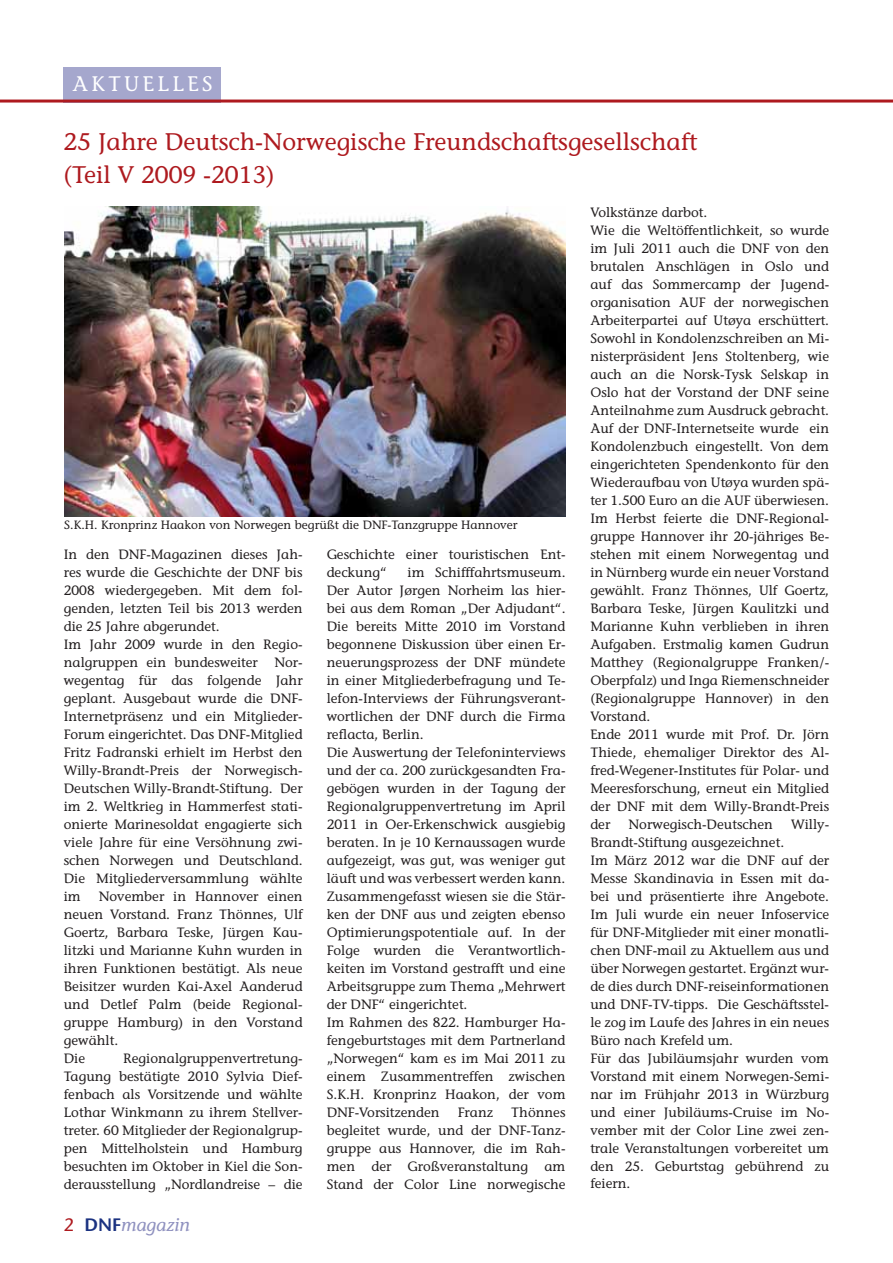
<style>
.page{position:relative;width:893px;height:1263px;background:#fff}
.page>*{position:absolute;margin:0;border:0;box-sizing:border-box;transform-origin:0 0}
.t1{font:24px/33px "Stone Informal";color:#ae1a1f}
.t2{font:21px "Stone Informal";letter-spacing:.16em;color:#fff}
.t3{font:italic 18px "Stone Informal";color:#8f91bf}
.t4{font:13.5px/18px "Stone Informal";color:#231f20}
.t5{font:12px "Stone Informal";color:#231f20}
.s1{font-family:"Stone Sans";font-style:normal;color:#ae1a1f}
.s2{font-family:"Stone Sans";font-weight:600;font-style:normal;color:#1b3281}
</style>
<div class="page">
<div style="left:64px;top:67px;width:157px;height:36px;background:#a5a7cd"></div>
<hr style="left:0;top:100px;width:893px;height:3px;background:#ae1a1f">
<img style="left:64px;top:206px;width:502px;height:311px">
<h2 class="t2" style="left:73px;top:75px;width:142px">AKTUELLES</h2>
<h1 class="t1" style="left:64px;top:128px;width:635px">25 Jahre Deutsch-Norwegische Freundschaftsgesellschaft (Teil V 2009 -2013)</h1>
<p class="t5" style="left:64px;top:521px;width:455px">S.K.H. Kronprinz Haakon von Norwegen begrüßt die DNF-Tanzgruppe Hannover</p>
<p class="t4" style="left:64px;top:547px;width:240px">In den DNF-Magazinen dieses Jah&shy;res wurde die Geschichte der DNF bis 2008 wiedergegeben. Mit dem fol&shy;genden, letzten Teil bis 2013 werden die 25 Jahre abgerundet.<br>Im Jahr 2009 wurde in den Regio&shy;nalgruppen ein bundesweiter Nor&shy;wegentag für das folgende Jahr geplant. Ausgebaut wurde die DNF-Internetpräsenz und ein Mitglieder-Forum eingerichtet. Das DNF-Mitglied Fritz Fadranski erhielt im Herbst den Willy-Brandt-Preis der Norwegisch-Deutschen Willy-Brandt-Stiftung. Der im 2. Weltkrieg in Hammerfest stati&shy;onierte Marinesoldat engagierte sich viele Jahre für eine Versöhnung zwi&shy;schen Norwegen und Deutschland.<br>Die Mitgliederversammlung wählte im</p>
<p class="t4" style="left:327px;top:547px;width:240px">Geschichte einer touristischen Ent&shy;deckung“</p>
<p class="t4" style="left:327px;top:565px;width:240px;text-indent:81px">im Schifffahrtsmuseum.<br>Der Autor Jørgen Norheim las hier&shy;bei aus dem Roman „Der Adjudant“.<br>Die bereits Mitte 2010 im Vorstand begonnene Diskussion über einen Er&shy;neuerungsprozess der DNF mündete in einer Mitgliederbefragung und Te&shy;lefon-Interviews der Führungsverant&shy;wortlichen der DNF durch die Firma reflacta, Berlin.<br>Die Auswertung der Telefoninterviews und der ca. 200 zurückgesandten Fra&shy;gebögen wurden in der Tagung der Regionalgruppenvertretung im April 2011 in Oer-Erkenschwick ausgiebig beraten. In je 10 Kernaussagen wurde aufgezeigt, was gut, was weniger gut läuft und was verbessert werden kann.<br>Zusammengefasst wiesen sie die Stär&shy;ken der DNF aus und zeigten ebenso Optimierungspotentiale auf. In der Folge wurden die Verantwortlich&shy;keiten im Vorstand gestrafft und eine Arbeitsgruppe zum Thema „Mehrwert der DNF“ eingerichtet.<br>Im Rahmen des 822. Hamburger Ha&shy;fengeburtstages mit dem Partnerland „Norwegen“ kam es im Mai 2011 zu einem Zusammentreffen zwischen S.K.H. Kronprinz Haakon, der vom DNF-Vorsitzenden</p>
<p class="t4" style="left:64px;top:889px;width:240px;text-indent:35px">November in Hannover einen neuen Vorstand. Franz Thönnes, Ulf<br>Goertz, Barbara Teske, Jürgen Kau&shy;litzki und Marianne Kuhn wurden in ihren Funktionen bestätigt. Als neue<br>Beisitzer wurden Kai-Axel Aanderud und Detlef Palm (beide Regional&shy;gruppe Hamburg) in den Vorstand gewählt.<br>Die</p>
<p class="t4" style="left:64px;top:1051px;width:240px;text-align:justify;text-indent:59px">Regionalgruppenvertretung-Tagung bestätigte 2010 Sylvia Dief&shy;fenbach als Vorsitzende und wählte Lothar Winkmann zu ihrem Stellver&shy;treter. 60 Mitglieder der Regionalgrup&shy;pen Mittelholstein und Hamburg besuchten im Oktober in Kiel die Son&shy;derausstellung „Nordlandreise – die</p>
<p class="t4" style="left:327px;top:1104px;width:240px;text-align:justify;text-indent:185px">Thönnes begleitet wurde, und der DNF-Tanz&shy;gruppe aus Hannover, die im Rah&shy;men der Großveranstaltung am Stand der Color Line norwegische</p>
<p class="t4" style="left:458px;top:1104px;width:37px">Franz</p>
<h3 class="t3" style="left:64px;top:1217px;width:127px"><span class="s1">2</span> <span class="s2">DNF</span>magazin</h3>
<p class="t4" style="left:590px;top:204px;width:240px">Volkstänze darbot.<br>Wie die Weltöffentlichkeit, so wurde im Juli 2011 auch die DNF von den brutalen Anschlägen in Oslo und auf das Sommercamp der Jugend&shy;organisation AUF der norwegischen Arbeiterpartei auf Utøya erschüttert.<br>Sowohl in Kondolenzschreiben an Mi&shy;nisterpräsident Jens Stoltenberg, wie auch an die Norsk-Tysk Selskap in Oslo hat der Vorstand der DNF seine Anteilnahme zum Ausdruck gebracht.<br>Auf der DNF-Internetseite wurde ein Kondolenzbuch eingestellt. Von dem eingerichteten Spendenkonto für den Wiederaufbau von Utøya wurden spä&shy;ter 1.500 Euro an die AUF überwiesen.<br>Im Herbst feierte die DNF-Regional&shy;gruppe Hannover ihr 20-jähriges Be&shy;stehen mit einem Norwegentag und in Nürnberg wurde ein neuer Vorstand gewählt. Franz Thönnes, Ulf Goertz, Barbara Teske, Jürgen Kaulitzki und Marianne Kuhn verblieben in ihren Aufgaben. Erstmalig kamen Gudrun Matthey (Regionalgruppe Franken/- Oberpfalz) und Inga Riemenschneider (Regionalgruppe Hannover) in den Vorstand.<br>Ende 2011 wurde mit Prof. Dr. Jörn Thiede, ehemaliger Direktor des Al&shy;fred-Wegener-Institutes für Polar- und Meeresforschung, erneut ein Mitglied der DNF mit dem Willy-Brandt-Preis der</p>
<p class="t4" style="left:629px;top:816px;width:146px">Norwegisch-Deutschen</p>
<p class="t4" style="left:791px;top:816px;width:39px">Willy-</p>
<p class="t4" style="left:590px;top:834px;width:240px">Brandt-Stiftung ausgezeichnet.<br>Im März 2012 war die DNF auf der Messe Skandinavia in Essen mit da&shy;bei und präsentierte ihre Angebote.<br>Im Juli wurde ein neuer Infoservice für DNF-Mitglieder mit einer monatli&shy;chen DNF-mail zu Aktuellem aus und über Norwegen gestartet. Ergänzt wur&shy;de dies durch DNF-reiseinformationen und DNF-TV-tipps. Die Geschäftsstel&shy;le zog im Laufe des Jahres in ein neues Büro nach Krefeld um.<br>Für das Jubiläumsjahr wurden vom Vorstand mit einem Norwegen-Semi&shy;nar im Frühjahr 2013 in Würzburg und einer Jubiläums-Cruise im No&shy;vember mit der Color Line zwei zen&shy;trale Veranstaltungen vorbereitet um den 25. Geburtstag gebührend zu feiern.</p>
</div>
